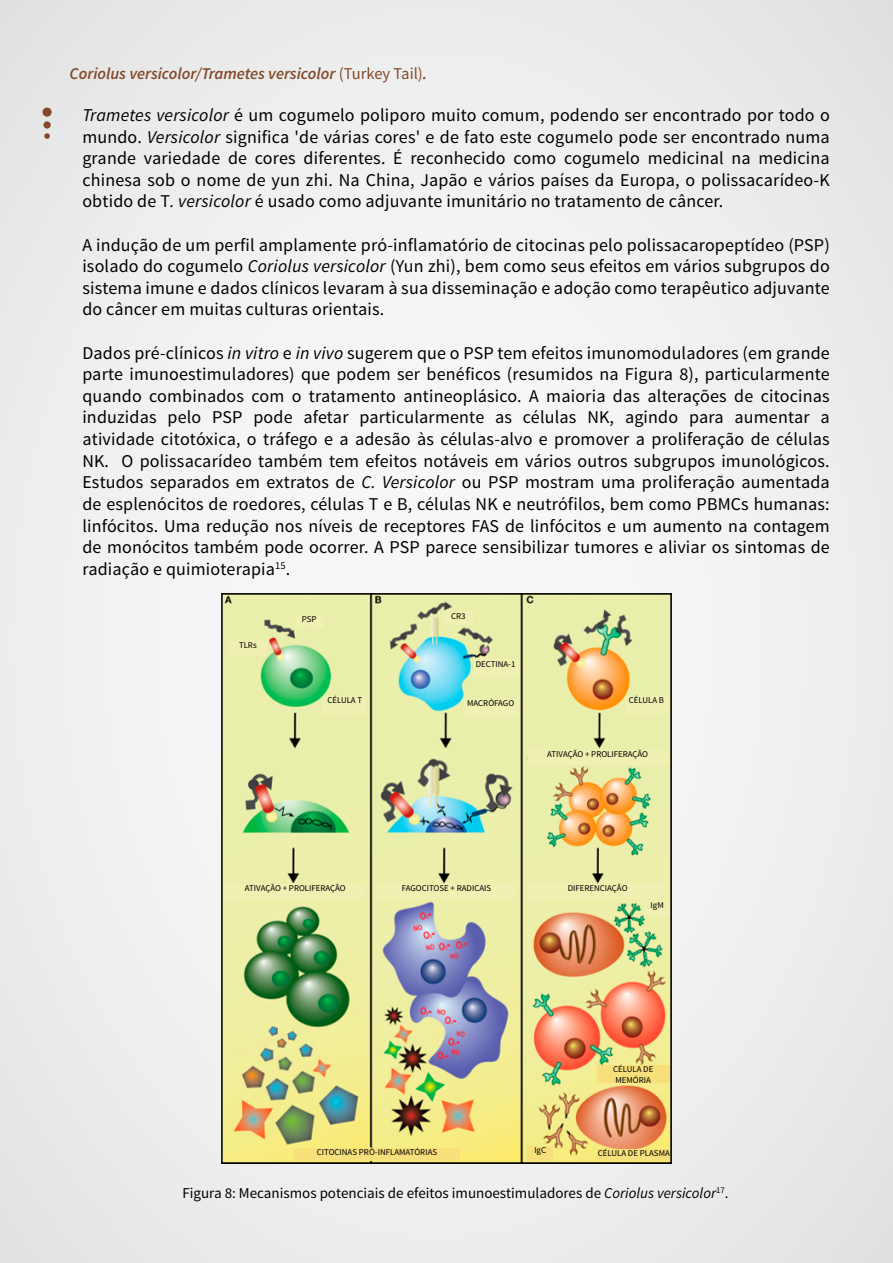
<style>
.page{position:relative;width:893px;height:1263px;background:#eeefef}
.page>*{position:absolute;margin:0;border:0;box-sizing:border-box;transform-origin:0 0}
.t1{font:18px/21.6px "Source Sans Pro";letter-spacing:.01em;color:#000;text-align:justify}
.t2{font:italic 600 16.5px "Source Sans Pro";color:#834929}
.t3{font:15px "Source Sans Pro";color:#000}
.t4{font:8.85px/10.6px "Source Sans Pro";color:#000}
.s1{font-weight:400;font-style:normal}
.s2{font-style:italic}
</style>
<div class="page">
<div style="left:43px;top:108px;width:9px;height:9px;background:#834929;border-radius:50%"></div>
<div style="left:43px;top:121px;width:8px;height:8px;background:#834929;border-radius:50%"></div>
<svg style="left:44px;top:133px;width:6px;height:6px"></svg>
<img style="left:224px;top:596px;width:445px;height:565px">
<div style="left:221px;top:593px;width:451px;height:571px;border:2px solid #000"></div>
<div style="left:225px;top:885px;width:140px;height:14px;background:#eff0b1"></div>
<div style="left:528px;top:750px;width:140px;height:14px;background:#eff0b1"></div>
<div style="left:463px;top:699px;width:55px;height:17px;background:#eff0b1"></div>
<div style="left:324px;top:696px;width:42px;height:17px;background:#eff0b1"></div>
<div style="left:295px;top:615px;width:29px;height:13px;background:#eff0b1"></div>
<div style="left:444px;top:612px;width:29px;height:12px;background:#eff0b1"></div>
<div style="left:229px;top:642px;width:38px;height:14px;background:#eff0b1"></div>
<div style="left:625px;top:696px;width:43px;height:17px;background:#eff0b1"></div>
<div style="left:473px;top:660px;width:45px;height:17px;background:#eff0b1"></div>
<div style="left:377px;top:885px;width:139px;height:14px;background:#eff0b1"></div>
<div style="left:528px;top:885px;width:140px;height:14px;background:#eff0b1"></div>
<div style="left:597px;top:1065px;width:72px;height:18px;background:#f7e07b"></div>
<div style="left:598px;top:1149px;width:72px;height:11px;background:#f7e07b"></div>
<div style="left:294px;top:1148px;width:166px;height:12px;background:#f7e07b"></div>
<div style="left:645px;top:901px;width:25px;height:14px;background:#eff0b1"></div>
<div style="left:528px;top:1146px;width:25px;height:14px;background:#f7e07b"></div>
<p class="t2" style="left:69px;top:63px;width:359px">Coriolus versicolor/Trametes versicolor <span class="s1">(Turkey Tail)</span>.</p>
<p class="t1" style="left:82px;top:105px;width:749px"><span class="s2">Trametes versicolor</span> é um cogumelo poliporo muito comum, podendo ser encontrado por todo o mundo. <span class="s2">Versicolor</span> significa 'de várias cores' e de fato este cogumelo pode ser encontrado numa grande variedade de cores diferentes. É reconhecido como cogumelo medicinal na medicina chinesa sob o nome de yun zhi. Na China, Japão e vários países da Europa, o polissacarídeo-K obtido de T<span class="s2">. versicolor</span> é usado como adjuvante imunitário no tratamento de câncer.</p>
<p class="t1" style="left:82px;top:234px;width:749px">A indução de um perfil amplamente pró-inflamatório de citocinas pelo polissacaropeptídeo (PSP) isolado do cogumelo <span class="s2">Coriolus versicolor</span> (Yun zhi), bem como seus efeitos em vários subgrupos do sistema imune e dados clínicos levaram à sua disseminação e adoção como terapêutico adjuvante do câncer em muitas culturas orientais.</p>
<p class="t1" style="left:82px;top:342px;width:749px">Dados pré-clínicos <span class="s2">in vitro</span> e <span class="s2">in vivo</span> sugerem que o PSP tem efeitos imunomoduladores (em grande parte imunoestimuladores) que podem ser benéficos (resumidos na Figura 8), particularmente quando combinados com o tratamento antineoplásico. A maioria das alterações de citocinas induzidas pelo PSP pode afetar particularmente as células NK, agindo para aumentar a atividade citotóxica, o tráfego e a adesão às células-alvo e promover a proliferação de células NK. O polissacarídeo também tem efeitos notáveis em vários outros subgrupos imunológicos.<br>Estudos separados em extratos de <span class="s2">C. Versicolor</span> ou PSP mostram uma proliferação aumentada de esplenócitos de roedores, células T e B, células NK e neutrófilos, bem como PBMCs humanas: linfócitos. Uma redução nos níveis de receptores FAS de linfócitos e um aumento na contagem de monócitos também pode ocorrer. A PSP parece sensibilizar tumores e aliviar os sintomas de radiação e quimioterapia<sup>15</sup>.</p>
<p class="t4" style="left:239px;top:640px;width:19px">TLRs</p>
<p class="t4" style="left:302px;top:614px;width:16px">PSP</p>
<p class="t4" style="left:327px;top:695px;width:36px">CÉLULA T</p>
<p class="t4" style="left:451px;top:611px;width:16px">CR3</p>
<p class="t4" style="left:476px;top:658px;width:41px">DECTINA-1</p>
<p class="t4" style="left:467px;top:698px;width:49px">MACRÓFAGO</p>
<p class="t4" style="left:629px;top:695px;width:37px">CÉLULA B</p>
<p class="t4" style="left:547px;top:749px;width:102px">ATIVAÇÃO + PROLIFERAÇÃO</p>
<p class="t4" style="left:245px;top:883px;width:102px">ATIVAÇÃO + PROLIFERAÇÃO</p>
<p class="t4" style="left:402px;top:883px;width:91px">FAGOCITOSE + RADICAIS</p>
<p class="t4" style="left:568px;top:883px;width:61px">DIFERENCIAÇÃO</p>
<p class="t4" style="left:651px;top:900px;width:15px">IgM</p>
<p class="t4" style="left:613px;top:1064px;width:42px">CÉLULA DE<br>MEMÓRIA</p>
<p class="t4" style="left:534px;top:1145px;width:13px">IgC</p>
<p class="t4" style="left:317px;top:1147px;width:122px">CITOCINAS PRÓ-INFLAMATÓRIAS</p>
<p class="t4" style="left:598px;top:1148px;width:74px">CÉLULA DE PLASMA</p>
<p class="t3" style="left:182px;top:1184px;width:548px">Figura 8: Mecanismos potenciais de efeitos imunoestimuladores de <span class="s2">Coriolus versicolor</span><sup>17</sup>.</p>
</div>
